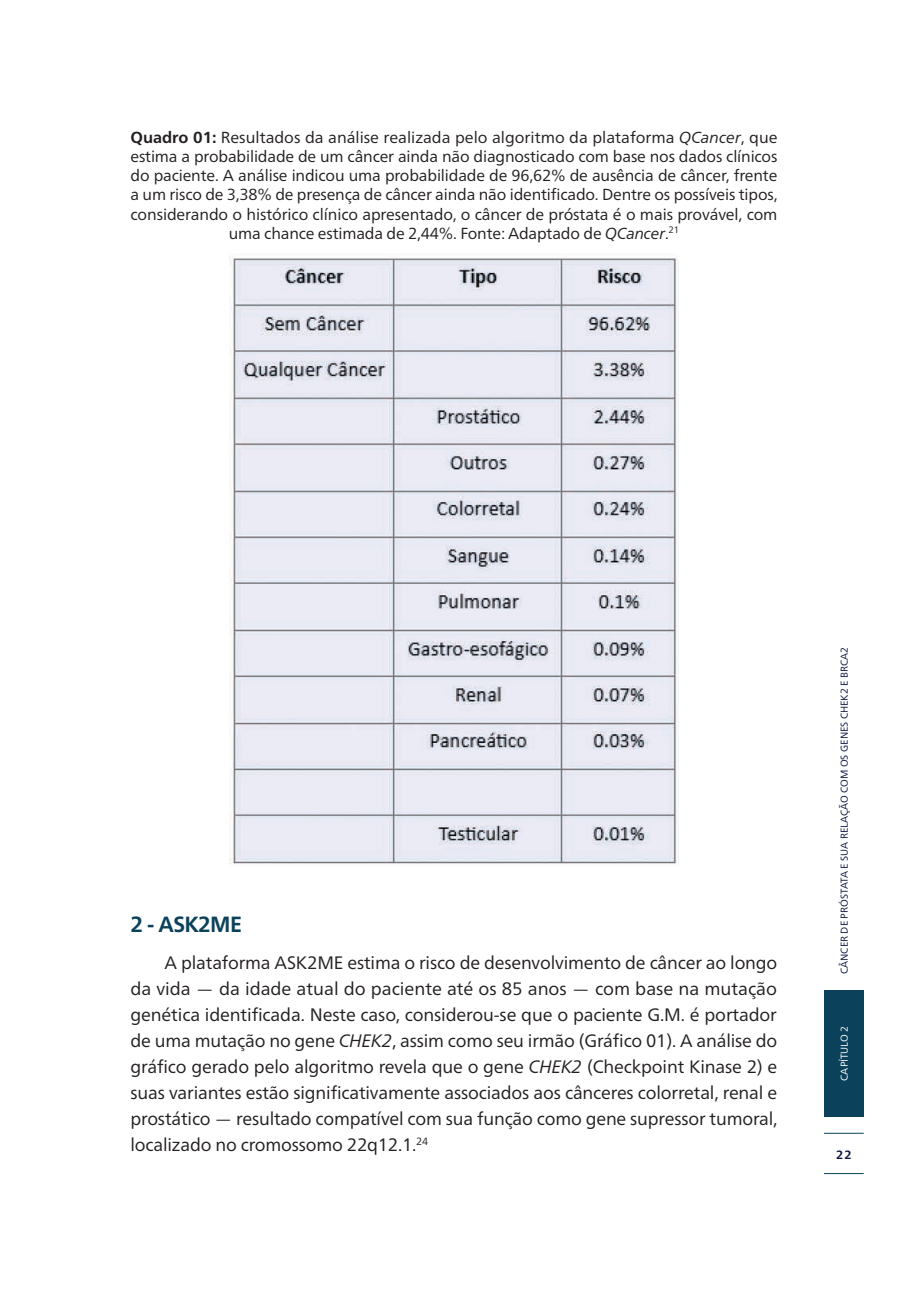
<style>
.page{position:relative;width:908px;height:1304px;background:#fff}
.page>*{position:absolute;margin:0;border:0;box-sizing:border-box;transform-origin:0 0}
.t1{font:700 22px "Neue Frutiger World";letter-spacing:-.03em;color:#0b415a}
.t2{font:18px/26px "Neue Frutiger World";letter-spacing:-.01em;color:#231f20;text-align:justify}
.t3{font:16px/19.2px "Neue Frutiger World";letter-spacing:-.01em;color:#231f20;text-align:center}
.t4{font:700 12px "Neue Frutiger World";color:#0e1640}
.t5{font:10px "Neue Frutiger World";color:#0e1640}
.t6{font:10px "Neue Frutiger World";color:#fff}
.s1{font-weight:700}
.s2{font-style:italic}
</style>
<div class="page">
<hr style="left:823px;top:1173px;width:40px;height:1px;background:#0b415a">
<hr style="left:823px;top:1133px;width:40px;height:1px;background:#0b415a">
<div style="left:823px;top:990px;width:40px;height:127px;background:#0b415a"></div>
<img style="left:229px;top:255px;width:448px;height:609px">
<p class="t3" style="left:130px;top:128px;width:648px"><span class="s1">Quadro 01:</span> Resultados da análise realizada pelo algoritmo da plataforma <span class="s2">QCancer</span>, que estima a probabilidade de um câncer ainda não diagnosticado com base nos dados clínicos do paciente. A análise indicou uma probabilidade de 96,62% de ausência de câncer, frente a um risco de 3,38% de presença de câncer ainda não identificado. Dentre os possíveis tipos, considerando o histórico clínico apresentado, o câncer de próstata é o mais provável, com uma chance estimada de 2,44%. Fonte: Adaptado de <span class="s2">QCancer</span>.<sup>21</sup></p>
<p class="t1" style="left:130px;top:905px;width:113px">2 - ASK2ME</p>
<p class="t2" style="left:130px;top:950px;width:648px;text-indent:34px">A plataforma ASK2ME estima o risco de desenvolvimento de câncer ao longo da vida — da idade atual do paciente até os 85 anos — com base na mutação genética identificada. Neste caso, considerou-se que o paciente G.M. é portador de uma mutação no gene <span class="s2">CHEK2</span>, assim como seu irmão (Gráfico 01). A análise do gráfico gerado pelo algoritmo revela que o gene <span class="s2">CHEK2</span> (Checkpoint Kinase 2) e suas variantes estão significativamente associados aos cânceres colorretal, renal e prostático — resultado compatível com sua função como gene supressor tumoral, localizado no cromossomo 22q12.1.<sup>24</sup></p>
<p class="t5" style="left:836px;top:974px;width:328px;rotate:-90deg">CÂNCER DE PRÓSTATA E SUA RELAÇÃO COM OS GENES CHEK2 E BRCA2</p>
<p class="t6" style="left:836px;top:1081px;width:56px;rotate:-90deg">CAPÍTULO 2</p>
<p class="t4" style="left:835px;top:1144px;width:17px">22</p>
</div>
